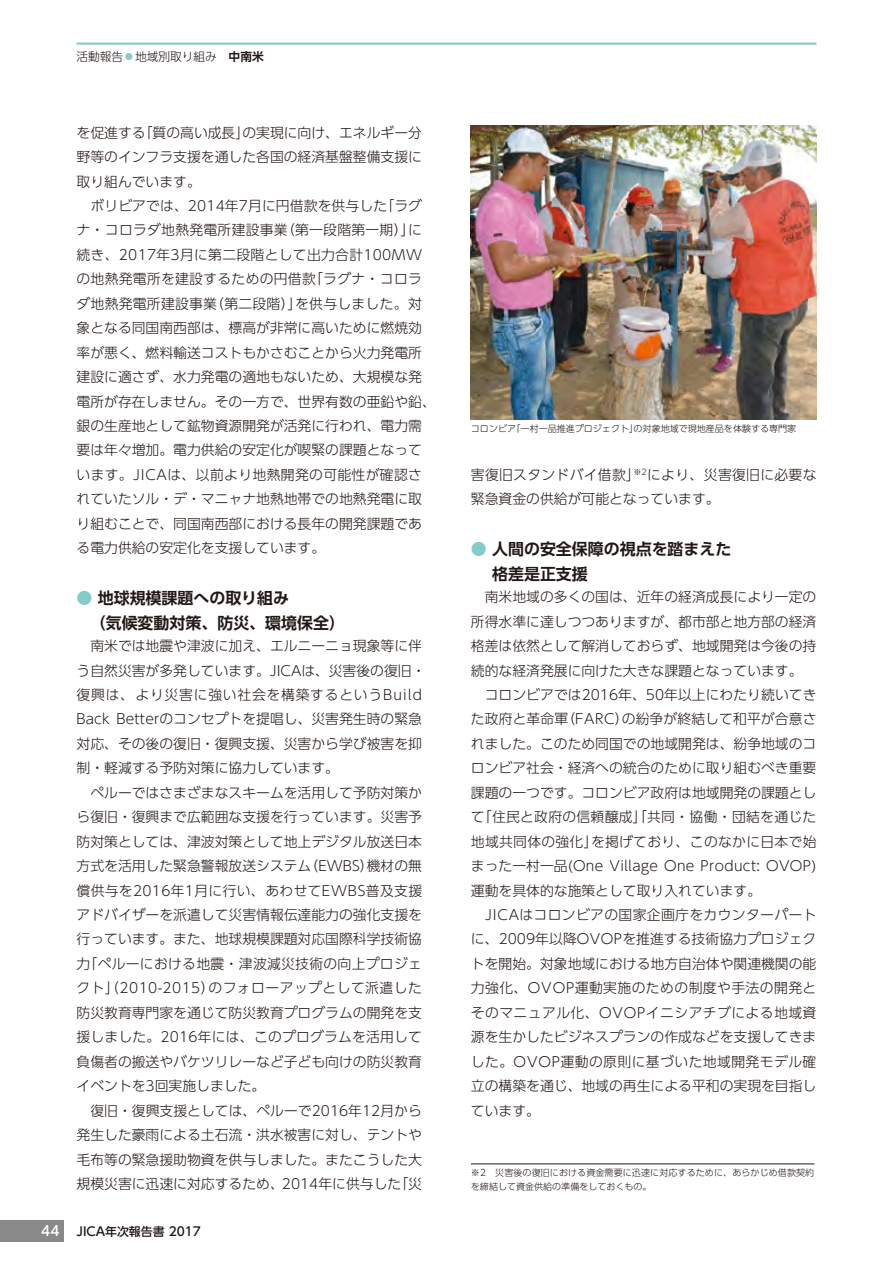
<style>
.page{position:relative;width:893px;height:1263px;background:#fff}
.page>*{position:absolute;margin:0;border:0;box-sizing:border-box;transform-origin:0 0}
.t1{font:700 15.9px/24.5px "UD Shin Go Pro De";color:#221815}
.t2{font:300 13.8px/24.5px "UD Shin Go Pro";color:#221815}
.t3{font:300 13.8px/24.5px "UD Shin Go Pro";letter-spacing:.02em;color:#221815}
.t4{font:500 12.15px "UD Shin Go Pro";color:#221815}
.t5{font:300 11.7px "UD Shin Go Pro";color:#221815}
.t6{font:300 9px/13.4px "UD Shin Go Pro";color:#221815}
.s1{color:#84ccc9}
.s2{font-family:"UD Shin Go Pro De";font-weight:700}
.s3{font-size:13.8px;color:#fff}
.s4{font-size:11.85px}
</style>
<div class="page">
<hr style="left:77px;top:43px;width:739px;height:2px;background:#84ccc9">
<hr style="left:471px;top:1164px;width:343px;height:1px;background:#221815">
<img style="left:471px;top:125px;width:345px;height:294px">
<div style="left:0;top:1220px;width:64px;height:22px;background:#898989"></div>
<p class="t5" style="left:77px;top:47px;width:189px">活動報告<span class="s1">◦</span>地域別取り組み <span class="s2">中南米</span></p>
<p class="t2" style="left:77px;top:120px;width:361px">を促進する「質の高い成長」の実現に向け、エネルギー分野等のインフラ支援を通した各国の経済基盤整備支援に取り組んでいます。<br>　ボリビアでは、2014年7月に円借款を供与した「ラグナ・コロラダ地熱発電所建設事業（第一段階第一期）」に続き、2017年3月に第二段階として出力合計100MWの地熱発電所を建設するための円借款「ラグナ・コロラダ地熱発電所建設事業（第二段階）」を供与しました。対象となる同国南西部は、標高が非常に高いために燃焼効率が悪く、燃料輸送コストもかさむことから火力発電所建設に適さず、水力発電の適地もないため、大規模な発電所が存在しません。その一方で、世界有数の亜鉛や鉛、銀の生産地として鉱物資源開発が活発に行われ、電力需要は年々増加。電力供給の安定化が喫緊の課題となっています。JICAは、以前より地熱開発の可能性が確認されていたソル・デ・マニャナ地熱地帯での地熱発電に取り組むことで、同国南西部における長年の開発課題である電力供給の安定化を支援しています。</p>
<p class="t1" style="left:90px;top:585px;width:257px;text-indent:-13px"><span class="s1">●</span> 地球規模課題への取り組み<br>（気候変動対策、防災、環境保全）</p>
<p class="t2" style="left:77px;top:633px;width:350px">　南米では地震や津波に加え、エルニーニョ現象等に伴う自然災害が多発しています。JICAは、災害後の復旧・復興は、より災害に強い社会を構築するというBuild<br>Back Betterのコンセプトを提唱し、災害発生時の緊急対応、その後の復旧・復興支援、災害から学び被害を抑制・軽減する予防対策に協力しています。<br>　ペルーではさまざまなスキームを活用して予防対策から復旧・復興まで広範囲な支援を行っています。災害予防対策としては、津波対策として地上デジタル放送日本方式を活用した緊急警報放送システム（EWBS）機材の無償供与を2016年1月に行い、あわせてEWBS普及支援アドバイザーを派遣して災害情報伝達能力の強化支援を行っています。また、地球規模課題対応国際科学技術協力「ペルーにおける地震・津波減災技術の向上プロジェクト」（2010-2015）のフォローアップとして派遣した防災教育専門家を通じて防災教育プログラムの開発を支援しました。2016年には、このプログラムを活用して負傷者の搬送やバケツリレーなど子ども向けの防災教育イベントを3回実施しました。<br>　復旧・復興支援としては、ペルーで2016年12月から発生した豪雨による土石流・洪水被害に対し、テントや毛布等の緊急援助物資を供与しました。またこうした大規模災害に迅速に対応するため、2014年に供与した「災</p>
<p class="t4" style="left:41px;top:1221px;width:161px"><span class="s3">44</span> JICA<span class="s4">年次報告書</span> 2017</p>
<p class="t6" style="left:471px;top:421px;width:327px">コロンビア「一村一品推進プロジェクト」の対象地域で現地産品を体験する専門家</p>
<p class="t3" style="left:471px;top:462px;width:347px">害復旧スタンドバイ借款」<sup>※2</sup>により、災害復旧に必要な緊急資金の供給が可能となっています。</p>
<p class="t1" style="left:492px;top:536px;width:241px;text-indent:-21px"><span class="s1">●</span> 人間の安全保障の視点を踏まえた格差是正支援</p>
<p class="t2" style="left:471px;top:584px;width:347px">　南米地域の多くの国は、近年の経済成長により一定の所得水準に達しつつありますが、都市部と地方部の経済格差は依然として解消しておらず、地域開発は今後の持続的な経済発展に向けた大きな課題となっています。　コロンビアでは2016年、50年以上にわたり続いてきた政府と革命軍（FARC）の紛争が終結して和平が合意されました。このため同国での地域開発は、紛争地域のコロンビア社会・経済への統合のために取り組むべき重要課題の一つです。コロンビア政府は地域開発の課題として「住民と政府の信頼醸成」「共同・協働・団結を通じた地域共同体の強化」を掲げており、このなかに日本で始まった一村一品(One Village One Product: OVOP)運動を具体的な施策として取り入れています。<br>　JICAはコロンビアの国家企画庁をカウンターパートに、2009年以降OVOPを推進する技術協力プロジェクトを開始。対象地域における地方自治体や関連機関の能力強化、OVOP運動実施のための制度や手法の開発とそのマニュアル化、OVOPイニシアチブによる地域資源を生かしたビジネスプランの作成などを支援してきました。OVOP運動の原則に基づいた地域開発モデル確立の構築を通じ、地域の再生による平和の実現を目指しています。</p>
<p class="t6" style="left:471px;top:1166px;width:345px">※2　災害後の復旧における資金需要に迅速に対応するために、あらかじめ借款契約を締結して資金供給の準備をしておくもの。</p>
</div>
